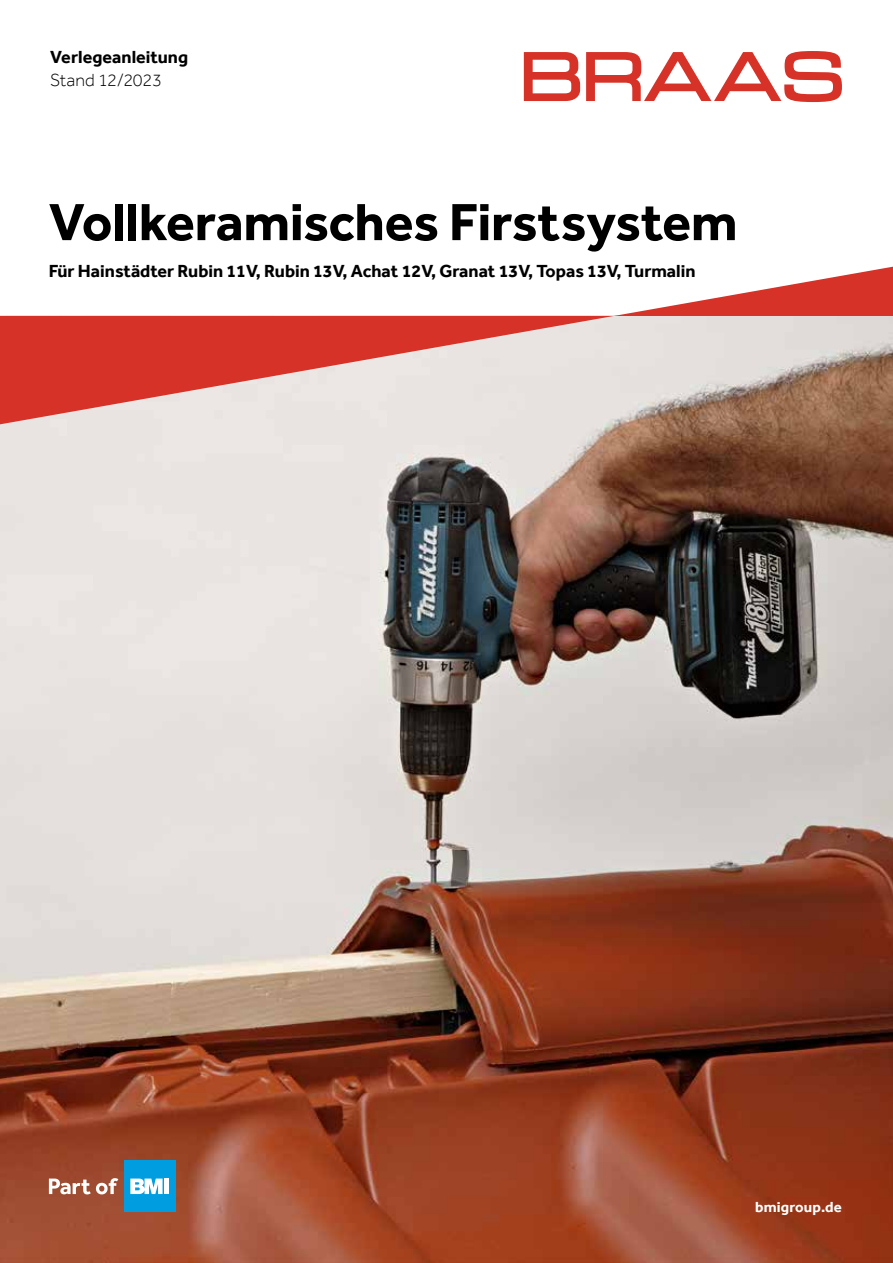
<style>
.page{position:relative;width:893px;height:1263px;background:#fff}
.page>*{position:absolute;margin:0;border:0;box-sizing:border-box;transform-origin:0 0}
.t1{font:700 54px "Effra";letter-spacing:-.005em;color:#000}
.t2{font:700 18px "Effra";color:#000}
.t3{font:300 18px "Effra";letter-spacing:-.01em;color:#000}
.t4{font:700 15px "Effra";letter-spacing:.01em;color:#fff}
</style>
<div class="page">
<svg style="left:524px;top:52px;width:56px;height:49px"></svg>
<svg style="left:586px;top:51px;width:256px;height:51px"></svg>
<img style="left:0;top:424px;width:893px;height:839px">
<div style="left:124px;top:1161px;width:51px;height:51px;background:#009ee0"></div>
<svg style="left:130px;top:1178px;width:33px;height:16px"></svg>
<div style="left:164px;top:1178px;width:5px;height:16px;background:#fff"></div>
<svg style="left:49px;top:1178px;width:69px;height:16px"></svg>
<svg style="left:0;top:267px;width:893px;height:157px"></svg>
<p class="t2" style="left:50px;top:46px;width:140px">Verlegeanleitung</p>
<p class="t3" style="left:50px;top:70px;width:113px">Stand 12/2023</p>
<h1 class="t1" style="left:49px;top:190px;width:690px">Vollkeramisches Firstsystem</h1>
<p class="t2" style="left:49px;top:260px;width:648px">Für Hainstädter Rubin 11V, Rubin 13V, Achat 12V, Granat 13V, Topas 13V, Turmalin</p>
<p class="t4" style="left:755px;top:1198px;width:88px">bmigroup.de</p>
</div>
